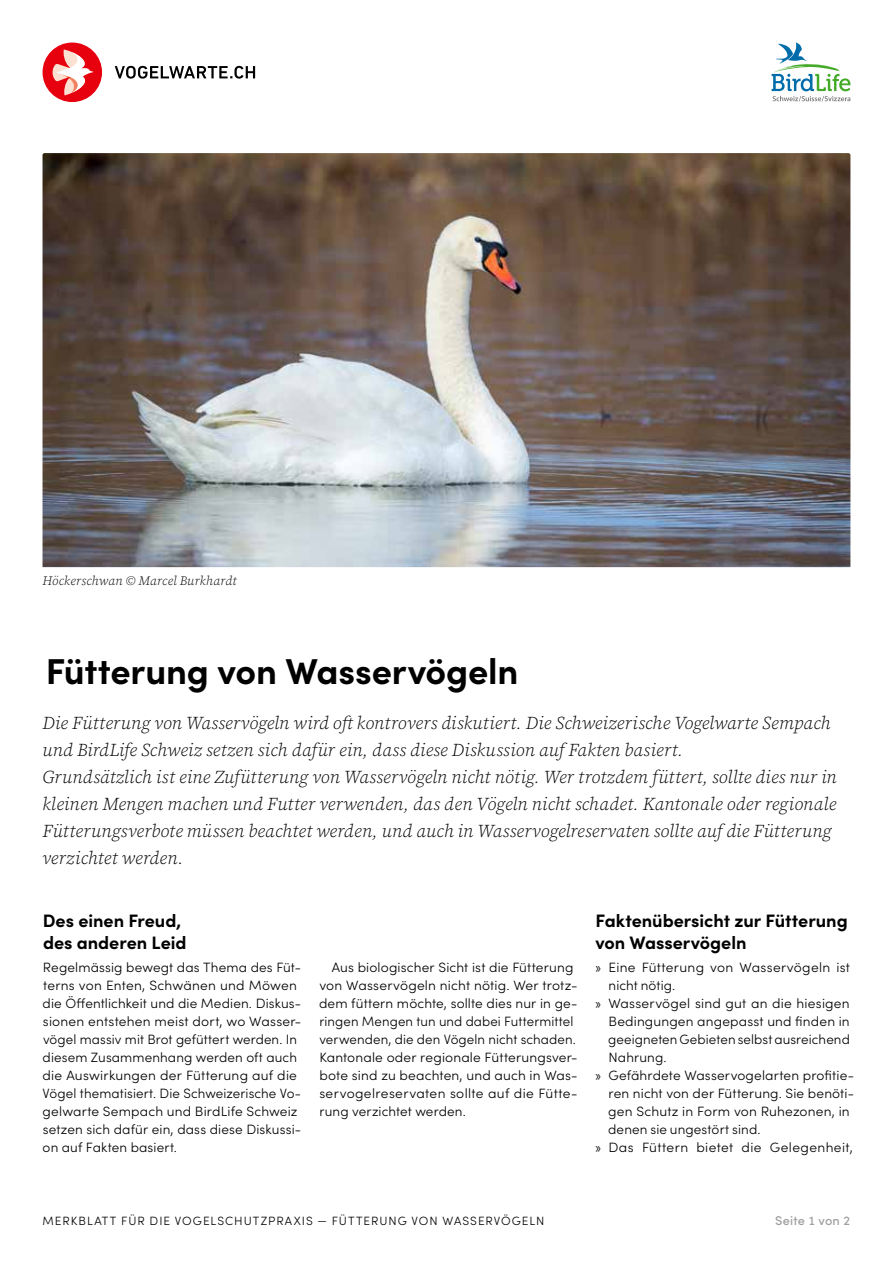
<style>
.page{position:relative;width:893px;height:1263px;background:#fff}
.page>*{position:absolute;margin:0;border:0;box-sizing:border-box;transform-origin:0 0}
.t1{font:700 36px "Sofia Pro";letter-spacing:-.005em;color:#000}
.t2{font:italic 300 18px/27px "Source Serif 4 Sm Text";color:#000}
.t3{font:700 18px/21.6px "Sofia Pro";color:#000}
.t4{font:300 13.5px/18px "Sofia Pro";letter-spacing:.01em;color:#000}
.t5{font:italic 300 12.75px "Source Serif 4 Sm Text";letter-spacing:.01em;color:#000}
.t6{font:500 12.75px "Sofia Pro";letter-spacing:.01em;color:#9d9e9e}
.t7{font:300 12px "Sofia Pro";letter-spacing:.085em;color:#000}
</style>
<div class="page">
<img style="left:43px;top:153px;width:807px;height:414px">
<div style="left:43px;top:43px;width:59px;height:59px;background:#e7000e;border-radius:50%"></div>
<svg style="left:53px;top:49px;width:41px;height:46px"></svg>
<svg style="left:115px;top:66px;width:140px;height:13px"></svg>
<svg style="left:772px;top:43px;width:78px;height:58px"></svg>
<p class="t5" style="left:43px;top:573px;width:196px">Höckerschwan © Marcel Burkhardt</p>
<h1 class="t1" style="left:46px;top:644px;width:474px">Fütterung von Wasservögeln</h1>
<p class="t2" style="left:43px;top:710px;width:796px">Die Fütterung von Wasservögeln wird oft kontrovers diskutiert. Die Schweizerische Vogelwarte Sempach und BirdLife Schweiz setzen sich dafür ein, dass diese Diskussion auf Fakten basiert.<br>Grundsätzlich ist eine Zufütterung von Wasservögeln nicht nötig. Wer trotzdem füttert, sollte dies nur in kleinen Mengen machen und Futter verwenden, das den Vögeln nicht schadet. Kantonale oder regionale Fütterungsverbote müssen beachtet werden, und auch in Wasservogelreservaten sollte auf die Fütterung verzichtet werden.</p>
<h2 class="t3" style="left:43px;top:909px;width:145px">Des einen Freud, des anderen Leid</h2>
<p class="t4" style="left:43px;top:958px;width:260px">Regelmässig bewegt das Thema des Füt&shy;terns von Enten, Schwänen und Möwen die Öffentlichkeit und die Medien. Diskus&shy;sionen entstehen meist dort, wo Wasser&shy;vögel massiv mit Brot gefüttert werden. In diesem Zusammenhang werden oft auch die Auswirkungen der Fütterung auf die Vögel thematisiert. Die Schweizerische Vo&shy;gelwarte Sempach und BirdLife Schweiz setzen sich dafür ein, dass diese Diskussi&shy;on auf Fakten basiert.</p>
<p class="t4" style="left:319px;top:958px;width:260px;text-indent:13px">Aus biologischer Sicht ist die Fütterung von Wasservögeln nicht nötig. Wer trotz&shy;dem füttern möchte, sollte dies nur in ge&shy;ringen Mengen tun und dabei Futtermittel verwenden, die den Vögeln nicht schaden.<br>Kantonale oder regionale Fütterungsver&shy;bote sind zu beachten, und auch in Was&shy;servogelreservaten sollte auf die Fütte&shy;rung verzichtet werden.</p>
<h2 class="t3" style="left:595px;top:909px;width:254px">Faktenübersicht zur Fütterung von Wasservögeln</h2>
<p class="t4" style="left:595px;top:958px;width:256px">» Eine Fütterung von Wasservögeln ist</p>
<p class="t4" style="left:609px;top:976px;width:68px">nicht nötig.</p>
<p class="t4" style="left:595px;top:994px;width:256px">» Wasservögel sind gut an die hiesigen</p>
<p class="t4" style="left:608px;top:1012px;width:243px">Bedingungen angepasst und finden in</p>
<p class="t4" style="left:608px;top:1030px;width:243px">geeigneten Gebieten selbst ausreichend</p>
<p class="t4" style="left:608px;top:1048px;width:60px">Nahrung.</p>
<p class="t4" style="left:595px;top:1066px;width:260px">» Gefährdete Wasservogelarten profitie-</p>
<p class="t4" style="left:609px;top:1084px;width:247px">ren nicht von der Fütterung. Sie benöti-</p>
<p class="t4" style="left:608px;top:1102px;width:243px">gen Schutz in Form von Ruhezonen, in</p>
<p class="t4" style="left:608px;top:1120px;width:154px">denen sie ungestört sind.</p>
<p class="t4" style="left:595px;top:1138px;width:259px">» Das Füttern bietet die Gelegenheit,</p>
<p class="t7" style="left:43px;top:1212px;width:503px">MERKBLATT FÜR DIE VOGELSCHUTZPRAXIS — FÜTTERUNG VON WASSERVÖGELN</p>
<p class="t6" style="left:775px;top:1211px;width:77px">Seite 1 von 2</p>
</div>
